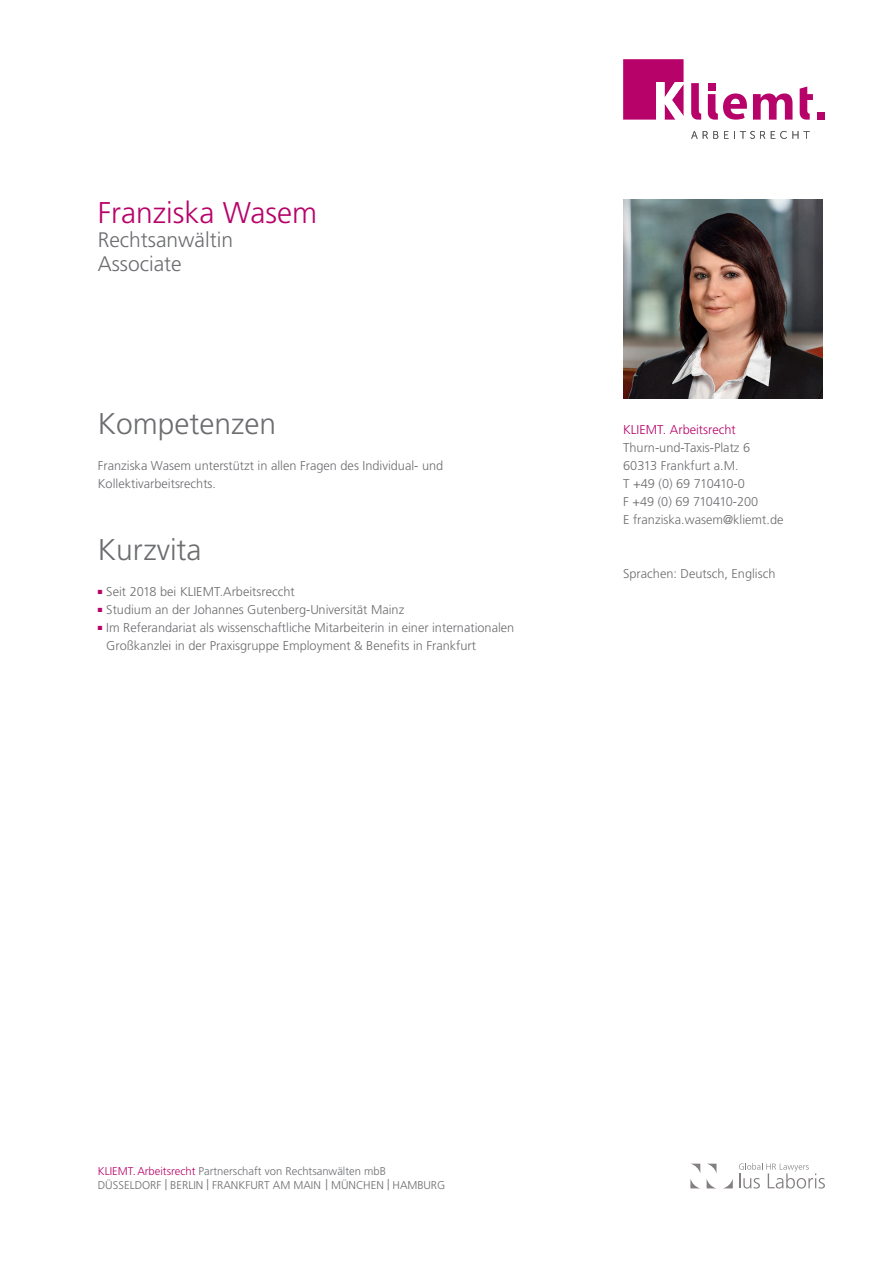
<style>
.page{position:relative;width:893px;height:1263px;background:#fff}
.page>*{position:absolute;margin:0;border:0;box-sizing:border-box;transform-origin:0 0}
.t1{font:300 30px "Frutiger";color:#6c6d70}
.t2{font:300 30px "Frutiger";color:#b70369}
.t3{font:300 21px/24px "Frutiger";color:#6c6d70}
.t4{font:300 12.75px/18px "Frutiger";color:#6c6d70}
.t5{font:300 12.75px "Frutiger";color:#b70369}
.t6{font:300 11.25px/13.5px "Frutiger";color:#6c6d70}
.s1{color:#b70369}
.s2{font-size:14.7px}
</style>
<div class="page">
<svg style="left:690px;top:1164px;width:10px;height:24px"></svg>
<svg style="left:724px;top:1179px;width:9px;height:9px"></svg>
<svg style="left:707px;top:1164px;width:9px;height:24px"></svg>
<svg style="left:739px;top:1163px;width:86px;height:25px"></svg>
<img style="left:623px;top:200px;width:199px;height:199px">
<svg style="left:691px;top:131px;width:27px;height:8px"></svg>
<svg style="left:724px;top:131px;width:4px;height:8px"></svg>
<svg style="left:734px;top:131px;width:31px;height:8px"></svg>
<svg style="left:771px;top:131px;width:39px;height:8px"></svg>
<svg style="left:753px;top:93px;width:39px;height:27px"></svg>
<svg style="left:691px;top:83px;width:10px;height:37px"></svg>
<svg style="left:800px;top:86px;width:13px;height:34px"></svg>
<div style="left:708px;top:83px;width:7px;height:8px;background:#b70369"></div>
<div style="left:817px;top:112px;width:8px;height:8px;background:#b70369"></div>
<svg style="left:708px;top:93px;width:39px;height:27px"></svg>
<svg style="left:623px;top:59px;width:61px;height:61px"></svg>
<h1 class="t2" style="left:98px;top:196px;width:221px">Franziska Wasem</h1>
<h2 class="t3" style="left:98px;top:228px;width:137px">Rechtsanwältin<br>Associate</h2>
<h1 class="t1" style="left:98px;top:407px;width:180px">Kompetenzen</h1>
<p class="t4" style="left:98px;top:456px;width:347px">Franziska Wasem unterstützt in allen Fragen des Individual- und<br>Kollektivarbeitsrechts.</p>
<h1 class="t1" style="left:98px;top:533px;width:105px">Kurzvita</h1>
<p class="t4" style="left:98px;top:582px;width:198px"><sup>■</sup> Seit 2018 bei KLIEMT.Arbeitsreccht</p>
<p class="t4" style="left:98px;top:600px;width:308px"><sup>■</sup> Studium an der Johannes Gutenberg-Universität Mainz</p>
<p class="t4" style="left:106px;top:618px;width:409px;text-indent:-9px"><sup>■</sup> Im Referandariat als wissenschaftliche Mitarbeiterin in einer internationalen<br>Großkanzlei in der Praxisgruppe Employment &amp; Benefits in Frankfurt</p>
<p class="t5" style="left:623px;top:422px;width:114px">KLIEMT. Arbeitsrecht</p>
<p class="t4" style="left:623px;top:438px;width:162px">Thurn-und-Taxis-Platz 6<br>60313 Frankfurt a.M.<br>T +49 (0) 69 710410-0<br>F +49 (0) 69 710410-200<br>E franziska.wasem@kliemt.de</p>
<p class="t4" style="left:623px;top:564px;width:154px">Sprachen: Deutsch, Englisch</p>
<p class="t6" style="left:98px;top:1164px;width:349px"><span class="s1">KLIEMT.Arbeitsrecht</span> Partnerschaft von Rechtsanwälten mbB<br>DÜSSELDORF <span class="s2">|</span> BERLIN <span class="s2">|</span> FRANKFURT AM MAIN <span class="s2">|</span> MÜNCHEN <span class="s2">|</span> HAMBURG</p>
</div>
